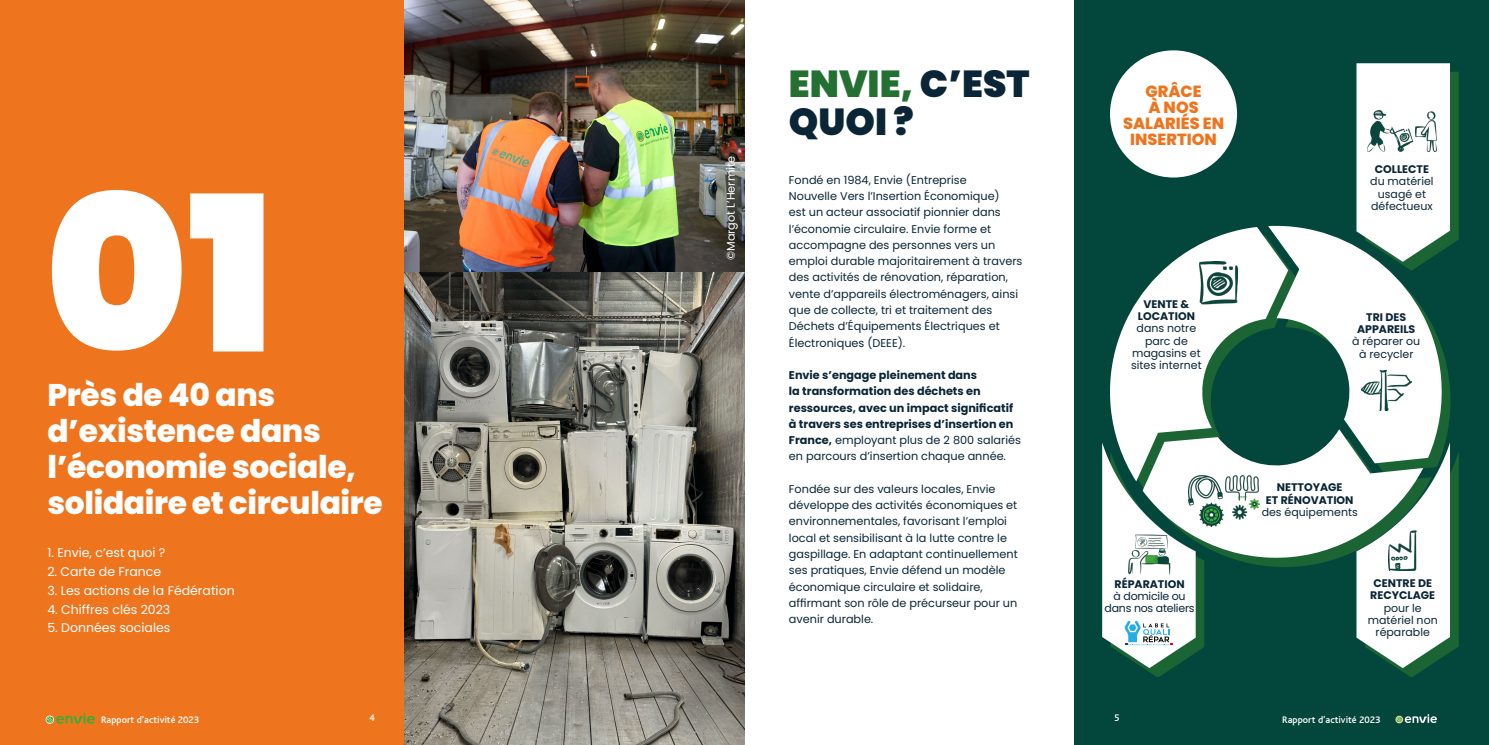
<style>
.page{position:relative;width:1489px;height:745px;background:#fff}
.page>*{position:absolute;margin:0;border:0;box-sizing:border-box;transform-origin:0 0}
.t1{font:900 216px "Poppins";color:#fff}
.t2{font:900 37.5px/37.5px "Poppins";color:#0a2536}
.t3{font:800 31.25px/36.2px "Poppins";letter-spacing:-.01em;color:#fff}
.t4{font:800 16.12px/16.1px "Poppins";color:#ee751e;text-align:center}
.t5{font:12.5px "Poppins";color:#fff}
.t6{font:11.25px/16.2px "Poppins";color:#0a2536}
.t7{font:700 11.25px/16.2px "Poppins";color:#0a2536}
.t8{font:11.25px "Poppins";color:#fff}
.t9{font:11px/12.4px "Poppins";color:#0a2536;text-align:center}
.t10{font:700 11px/12.4px "Poppins";color:#0a2536;text-align:center}
.t11{font:11px/12.4px "Poppins";letter-spacing:-.02em;color:#0a2536;text-align:center}
.t12{font:500 10px "Bliss";color:#fff}
.s1{color:#247032}
.s2{font-weight:400}
</style>
<div class="page">
<div style="left:0;top:0;width:744px;height:744px;background:#ee751e"></div>
<svg style="left:46px;top:713px;width:49px;height:10px"></svg>
<div style="left:1074px;top:0;width:414px;height:744px;background:#02463c"></div>
<img style="left:404px;top:0;width:340px;height:272px">
<svg style="left:404px;top:272px;width:340px;height:472px"></svg>
<div style="left:1109px;top:50px;width:127px;height:127px;background:#fff;border-radius:50%"></div>
<div style="left:1110px;top:72px;width:348px;height:604px;background:#247032;opacity:.75"></div>
<svg style="left:1395px;top:714px;width:41px;height:8px"></svg>
<svg style="left:1102px;top:63px;width:347px;height:604px"></svg>
<h1 class="t1" style="left:45px;top:150px;width:231px">01</h1>
<h3 class="t3" style="left:47px;top:376px;width:337px">Près de 40 ans d’existence dans l’économie sociale, solidaire et circulaire</h3>
<p class="t5" style="left:47px;top:545px;width:119px">1. Envie, c’est quoi ?</p>
<p class="t5" style="left:47px;top:564px;width:115px">2. Carte de France</p>
<p class="t5" style="left:47px;top:583px;width:189px">3. Les actions de la Fédération</p>
<p class="t5" style="left:47px;top:601px;width:124px">4. Chiffres clés 2023</p>
<p class="t5" style="left:47px;top:620px;width:124px">5. Données sociales</p>
<p class="t12" style="left:101px;top:713px;width:100px">Rapport d’activité 2023</p>
<p class="t12" style="left:369px;top:712px;width:7px">4</p>
<p class="t8" style="left:724px;top:260px;width:106px;rotate:-90deg">©Margot L’Hermite</p>
<h2 class="t2" style="left:789px;top:65px;width:242px"><span class="s1">ENVIE,</span> C’EST<br>QUOI ?</h2>
<p class="t6" style="left:789px;top:172px;width:235px">Fondé en 1984, Envie (Entreprise<br>Nouvelle Vers l’Insertion Économique)<br>est un acteur associatif pionnier dans l’économie circulaire. Envie forme et accompagne des personnes vers un emploi durable majoritairement à travers des activités de rénovation, réparation, vente d’appareils électroménagers, ainsi que de collecte, tri et traitement des Déchets d’Équipements Électriques et Électroniques (DEEE).</p>
<p class="t7" style="left:789px;top:367px;width:233px">Envie s’engage pleinement dans<br>la transformation des déchets en ressources, avec un impact significatif à travers ses entreprises d’insertion en France, <span class="s2">employant plus de 2 800 salariés en parcours d’insertion chaque année.</span></p>
<p class="t6" style="left:789px;top:480px;width:230px">Fondée sur des valeurs locales, Envie développe des activités économiques et environnementales, favorisant l’emploi local et sensibilisant à la lutte contre le gaspillage. En adaptant continuellement ses pratiques, Envie défend un modèle économique circulaire et solidaire, affirmant son rôle de précurseur pour un avenir durable.</p>
<h3 class="t4" style="left:1122px;top:83px;width:102px">GRÂCE<br>À NOS<br>SALARIÉS EN<br>INSERTION</h3>
<p class="t10" style="left:1137px;top:297px;width:58px">VENTE &amp;<br>LOCATION</p>
<p class="t9" style="left:1131px;top:322px;width:72px">dans notre parc de magasins et sites internet</p>
<p class="t10" style="left:1374px;top:163px;width:56px">COLLECTE</p>
<p class="t9" style="left:1370px;top:175px;width:65px">du matériel usagé et défectueux</p>
<p class="t10" style="left:1356px;top:310px;width:60px">TRI DES<br>APPAREILS</p>
<p class="t9" style="left:1351px;top:335px;width:70px">à réparer ou à recycler</p>
<p class="t10" style="left:1114px;top:577px;width:71px">RÉPARATION</p>
<p class="t11" style="left:1104px;top:589px;width:92px">à domicile ou dans nos ateliers</p>
<p class="t10" style="left:1265px;top:481px;width:89px">NETTOYAGE<br>ET RÉNOVATION</p>
<p class="t9" style="left:1261px;top:505px;width:98px">des équipements</p>
<p class="t10" style="left:1370px;top:576px;width:66px;text-align:left">CENTRE DE<br>RECYCLAGE</p>
<p class="t9" style="left:1367px;top:601px;width:71px">pour le matériel non réparable</p>
<p class="t12" style="left:1113px;top:712px;width:7px">5</p>
<p class="t12" style="left:1282px;top:713px;width:100px">Rapport d’activité 2023</p>
</div>
